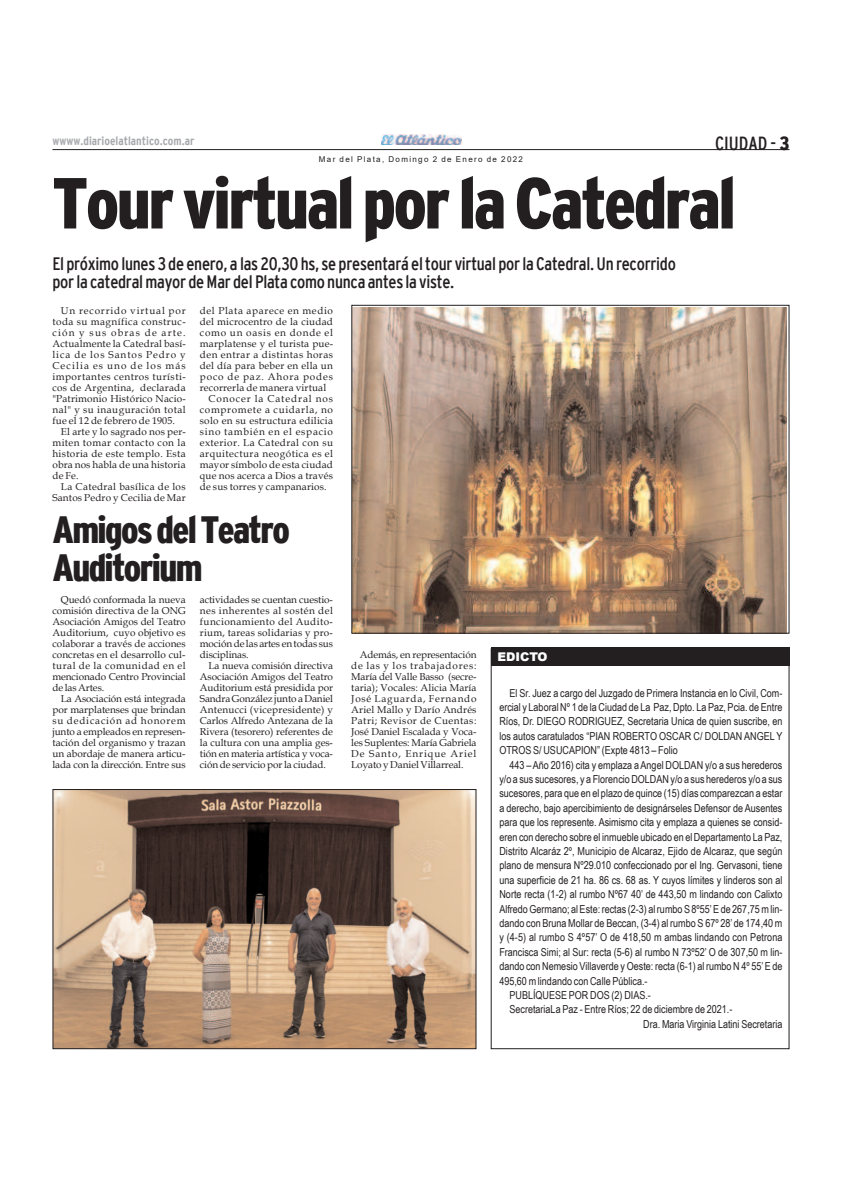
<style>
.page{position:relative;width:842px;height:1191px;background:#fff}
.page>*{position:absolute;margin:0;border:0;box-sizing:border-box;transform-origin:0 0}
.t1{font:900 condensed 72px "Interstate";letter-spacing:-.035em;color:#231f20}
.t2{font:900 condensed 38px/38px "Interstate";letter-spacing:-.045em;color:#231f20}
.t3{font:condensed 19px "Interstate";color:#231f20}
.t4{font:condensed 18px/18px "Interstate";letter-spacing:-.015em;color:#231f20}
.t5{font:700 condensed 12px "Interstate";color:#a8a9ad}
.t6{font:900 12px "Arial";color:#fff}
.t7{font:11px/14.4px "Arial Narrow";color:#231f20;text-align:justify}
.t8{font:10px/11px "Book Antiqua";letter-spacing:.02em;color:#231f20;text-align:justify}
.t9{font:10px "Book Antiqua";letter-spacing:.045em;color:#231f20}
.t10{font:10px "Book Antiqua";letter-spacing:.075em;color:#231f20}
.t11{font:10px "Book Antiqua";letter-spacing:.04em;color:#231f20}
.t12{font:10px "Book Antiqua";letter-spacing:.06em;color:#231f20}
.t13{font:10px "Book Antiqua";letter-spacing:.065em;color:#231f20}
.t14{font:10px "Book Antiqua";letter-spacing:.085em;color:#231f20}
.t15{font:10px "Book Antiqua";letter-spacing:.09em;color:#231f20}
.t16{font:8px "Arial";letter-spacing:.165em;color:#231f20}
.s1{font-weight:900}
</style>
<div class="page">
<hr style="left:52px;top:149px;width:737px;height:1px;background:#231f20">
<img style="left:381px;top:135px;width:80px;height:9px">
<img style="left:353px;top:308px;width:433px;height:323px">
<div style="left:351px;top:305px;width:438px;height:328px;border:1px solid #231f20"></div>
<div style="left:491px;top:647px;width:298px;height:18px;background:#231f20"></div>
<img style="left:54px;top:791px;width:420px;height:256px">
<div style="left:52px;top:789px;width:424px;height:260px;border:1px solid #231f20"></div>
<p class="t5" style="left:52px;top:134px;width:143px">wwww.diarioelatlantico.com.ar</p>
<h3 class="t3" style="left:715px;top:133px;width:76px">CIUDAD - <span class="s1">3</span></h3>
<h1 class="t1" style="left:52px;top:163px;width:685px">Tour virtualporlaCatedral</h1>
<p class="t16" style="left:319px;top:155px;width:206px">Mar del Plata, Domingo 2 de Enero de 2022</p>
<h3 class="t4" style="left:52px;top:254px;width:625px">El próximo lunes 3 de enero, a las 20,30hs,se presentará eltour virtual porla Catedral.Un recorrido porla catedralmayor deMar del Plata como nunca antesla viste.</h3>
<p class="t8" style="left:52px;top:305px;width:135px;text-indent:9px">Un recorrido virtual por toda su magnífica construc&shy;ción y sus obras de arte.<br>Actualmente la Catedral basí&shy;lica de los Santos Pedro y Cecilia es uno de los más importantes centros turísti&shy;cos de Argentina, declarada "Patrimonio Histórico Nacio&shy;nal" y su inauguración total fue el 12 de febrero de 1905.</p>
<p class="t8" style="left:52px;top:426px;width:135px;text-indent:9px">El arte y lo sagrado nos per&shy;miten tomar contacto con la historia de este templo. Esta obra nos habla de una historia de Fe.</p>
<p class="t8" style="left:52px;top:481px;width:135px;text-align:right">La Catedral basílica de los<br>Santos Pedro y Cecilia de Mar</p>
<p class="t12" style="left:200px;top:304px;width:135px">del Plata aparece en medio</p>
<p class="t8" style="left:200px;top:316px;width:135px">del microcentro de la ciudad</p>
<p class="t10" style="left:200px;top:326px;width:135px">como un oasis en donde el</p>
<p class="t8" style="left:200px;top:338px;width:135px">marplatense y el turista pue-</p>
<p class="t9" style="left:200px;top:348px;width:135px">den entrar a distintas horas</p>
<p class="t8" style="left:200px;top:360px;width:135px">del día para beber en ella un</p>
<p class="t14" style="left:200px;top:370px;width:135px">poco de paz. Ahora podes</p>
<p class="t8" style="left:200px;top:382px;width:128px">recorrerla de manera virtual</p>
<p class="t15" style="left:208px;top:392px;width:126px">Conocer la Catedral nos</p>
<p class="t13" style="left:200px;top:403px;width:135px">compromete a cuidarla, no</p>
<p class="t8" style="left:200px;top:415px;width:135px">solo en su estructura edilicia</p>
<p class="t10" style="left:200px;top:425px;width:135px">sino también en el espacio</p>
<p class="t11" style="left:200px;top:436px;width:135px">exterior. La Catedral con su</p>
<p class="t9" style="left:200px;top:447px;width:135px">arquitectura neogótica es el</p>
<p class="t8" style="left:200px;top:459px;width:135px">mayor símbolo de esta ciudad</p>
<p class="t8" style="left:200px;top:470px;width:135px">que nos acerca a Dios a través</p>
<p class="t8" style="left:200px;top:481px;width:128px">de sus torres y campanarios.</p>
<h2 class="t2" style="left:52px;top:511px;width:239px">AmigosdelTeatro<br>Auditorium</h2>
<p class="t8" style="left:52px;top:594px;width:135px;text-indent:9px">Quedó conformada la nueva comisión directiva de la ONG Asociación Amigos del Teatro Auditorium, cuyo objetivo es colaborar a través de acciones concretas en el desarrollo cul&shy;tural de la comunidad en el mencionado Centro Provincial de las Artes.</p>
<p class="t8" style="left:52px;top:693px;width:135px;text-indent:9px">La Asociación está integrada por marplatenses que brindan su dedicación ad honorem junto a empleados en represen&shy;tación del organismo y trazan un abordaje de manera articu&shy;lada con la dirección. Entre sus</p>
<p class="t8" style="left:200px;top:594px;width:135px">actividades se cuentan cuestio&shy;nes inherentes al sostén del funcionamiento del Audito&shy;rium, tareas solidarias y pro&shy;moción de las artes en todas sus disciplinas.</p>
<p class="t8" style="left:200px;top:660px;width:135px;text-indent:9px">La nueva comisión directiva Asociación Amigos del Teatro Auditorium está presidida por SandraGonzález junto aDaniel Antenucci (vicepresidente) y Carlos Alfredo Antezana de la Rivera (tesorero) referentes de la cultura con una amplia ges&shy;tión en materia artística y voca&shy;ción de servicio por la ciudad.</p>
<p class="t8" style="left:351px;top:649px;width:127px;text-indent:9px">Además, en representación de las y los trabajadores:<br>María del Valle Basso (secre&shy;taria); Vocales: Alicia María José Laguarda, Fernando Ariel Mallo y Darío Andrés Patri; Revisor de Cuentas:<br>José Daniel Escalada y Voca&shy;les Suplentes: María Gabriela De Santo, Enrique Ariel Loyato y Daniel Villarreal.</p>
<p class="t6" style="left:497px;top:647px;width:52px">EDICTO</p>
<p class="t7" style="left:499px;top:685px;width:285px;text-indent:10px">El Sr. Juez a cargo del Juzgado de Primera Instancia en lo Civil, Com&shy;ercial y LaboralNº 1 de laCiudad de La Paz,Dpto. La Paz, Pcia. de Entre Ríos, Dr. DIEGO RODRIGUEZ, Secretaria Unica de quien suscribe, en los autos caratulados “PIAN ROBERTO OSCAR C/ DOLDAN ANGEL Y OTROS S/ USUCAPION” (Expte 4813 – Folio</p>
<p class="t7" style="left:509px;top:757px;width:274px">443 –Año 2016) cita y emplaza aAngel DOLDAN y/o a sus herederos</p>
<p class="t7" style="left:499px;top:771px;width:285px">y/o a sus sucesores, y a FlorencioDOLDANy/o a sus herederos y/o a sus</p>
<p class="t7" style="left:499px;top:786px;width:285px">sucesores, para que en el plazo de quince (15) días comparezcan a estar</p>
<p class="t7" style="left:499px;top:800px;width:285px">a derecho, bajo apercibimiento de designárseles Defensor de Ausentes</p>
<p class="t7" style="left:499px;top:815px;width:285px">para que los represente. Asimismo cita y emplaza a quienes se consid-</p>
<p class="t7" style="left:499px;top:829px;width:285px">eren con derecho sobre el inmueble ubicado en elDepartamento La Paz,</p>
<p class="t7" style="left:499px;top:843px;width:285px">Distrito Alcaráz 2º, Municipio de Alcaraz, Ejido de Alcaraz, que según</p>
<p class="t7" style="left:499px;top:858px;width:285px">plano de mensura Nº29.010 confeccionado por el Ing. Gervasoni, tiene</p>
<p class="t7" style="left:499px;top:872px;width:285px">una superficie de 21 ha. 86 cs. 68 as. Y cuyos límites y linderos son al</p>
<p class="t7" style="left:499px;top:887px;width:285px">Norte recta (1-2) al rumbo Nº67 40’ de 443,50 m lindando con Calixto</p>
<p class="t7" style="left:499px;top:901px;width:285px">AlfredoGermano; al Este: rectas (2-3) al rumbo S 8º55’E de 267,75mlin-</p>
<p class="t7" style="left:499px;top:915px;width:285px">dando con Bruna Mollar de Beccan, (3-4) al rumbo S 67º 28’ de 174,40 m</p>
<p class="t7" style="left:499px;top:930px;width:285px">y (4-5) al rumbo S 4º57’ O de 418,50 m ambas lindando con Petrona</p>
<p class="t7" style="left:499px;top:944px;width:285px">Francisca Simi; al Sur: recta (5-6) al rumbo N 73º52’ O de 307,50 m lin-</p>
<p class="t7" style="left:499px;top:959px;width:285px">dando con Nemesio Villaverde yOeste: recta (6-1) al rumbo N 4º 55’E de</p>
<p class="t7" style="left:499px;top:973px;width:150px">495,60 m lindando con Calle Pública.-</p>
<p class="t7" style="left:509px;top:987px;width:143px">PUBLÍQUESE POR DOS (2) DIAS.-</p>
<p class="t7" style="left:509px;top:1002px;width:224px">SecretariaLa Paz - Entre Ríos; 22 de diciembre de 2021.-</p>
<p class="t7" style="left:643px;top:1016px;width:141px">Dra. Maria Virginia Latini Secretaria</p>
</div>
